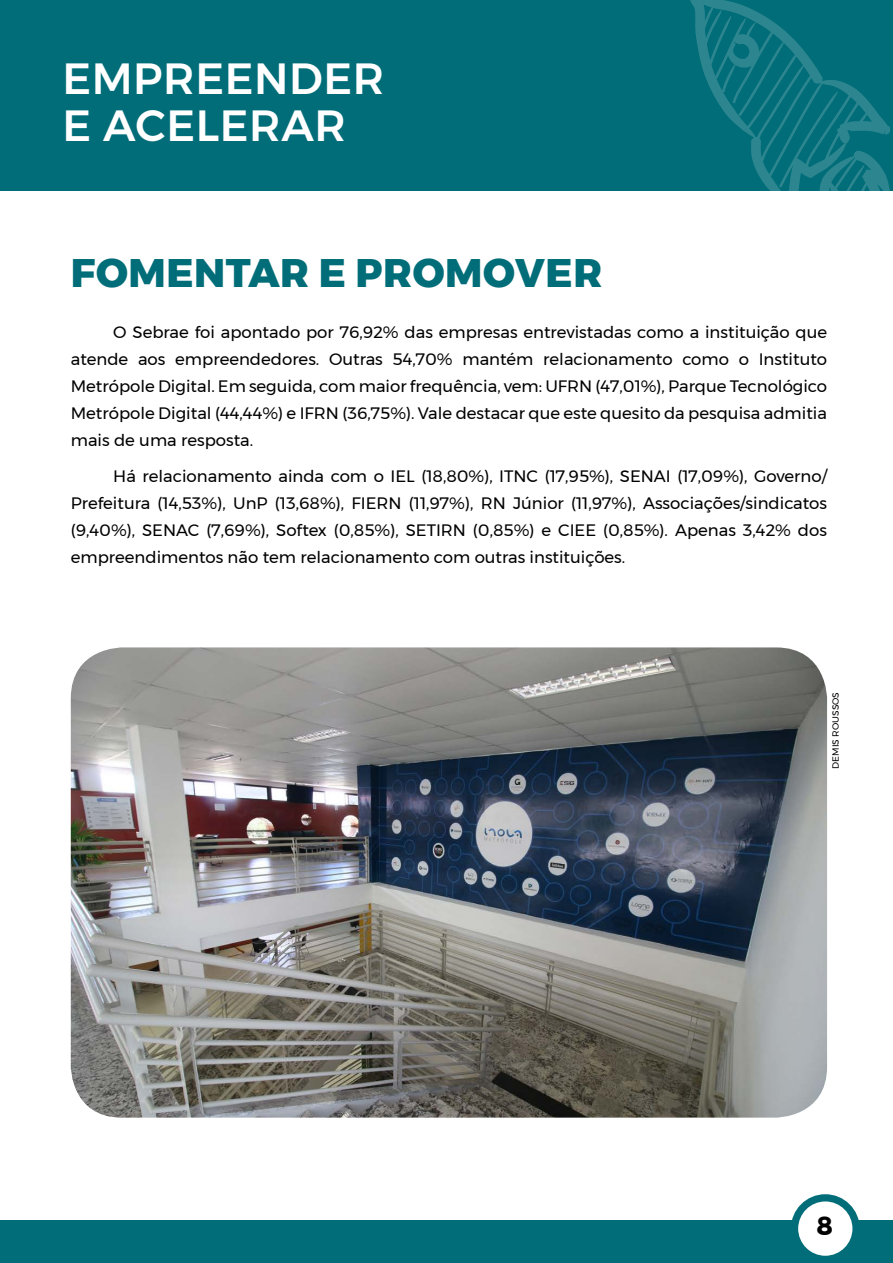
<style>
.page{position:relative;width:893px;height:1263px;background:#fff}
.page>*{position:absolute;margin:0;border:0;box-sizing:border-box;transform-origin:0 0}
.t1{font:500 43.5px/47.2px "Montserrat";letter-spacing:.015em;color:#fff}
.t2{font:800 39.75px "Montserrat";letter-spacing:.015em;color:#006d78}
.t3{font:700 26.1px "Montserrat";color:#000}
.t4{font:16.5px/27px "Montserrat";color:#000;text-align:justify}
.t5{font:9px "Montserrat";color:#000}
</style>
<div class="page">
<div style="left:0;top:0;width:893px;height:191px;background:#006d78"></div>
<div style="left:0;top:1220px;width:893px;height:43px;background:#006d78"></div>
<div style="left:794px;top:1198px;width:62px;height:61px;background:#fff;border-radius:50%"></div>
<div style="left:791px;top:1194px;width:69px;height:69px;border:7px solid #006d78;border-radius:50%"></div>
<svg style="left:690px;top:0;width:201px;height:191px"></svg>
<img style="left:71px;top:647px;width:756px;height:470px">
<h1 class="t1" style="left:62px;top:55px;width:323px">EMPREENDER<br>E ACELERAR</h1>
<h2 class="t2" style="left:71px;top:241px;width:530px">FOMENTAR E PROMOVER</h2>
<p class="t4" style="left:71px;top:319px;width:758px;text-indent:43px">O Sebrae foi apontado por 76,92% das empresas entrevistadas como a instituição que atende aos empreendedores. Outras 54,70% mantém relacionamento como o Instituto Metrópole Digital. Em seguida, com maior frequência, vem: UFRN (47,01%), Parque Tecnológico Metrópole Digital (44,44%) e IFRN (36,75%). Vale destacar que este quesito da pesquisa admitia mais de uma resposta.</p>
<p class="t4" style="left:71px;top:462px;width:758px;text-indent:43px">Há relacionamento ainda com o IEL (18,80%), ITNC (17,95%), SENAI (17,09%), Governo/ Prefeitura (14,53%), UnP (13,68%), FIERN (11,97%), RN Júnior (11,97%), Associações/sindicatos (9,40%), SENAC (7,69%), Softex (0,85%), SETIRN (0,85%) e CIEE (0,85%). Apenas 3,42% dos empreendimentos não tem relacionamento com outras instituições.</p>
<p class="t5" style="left:829px;top:769px;width:78px;rotate:-90deg">DEMIS ROUSSOS</p>
<h3 class="t3" style="left:817px;top:1205px;width:18px">8</h3>
</div>
